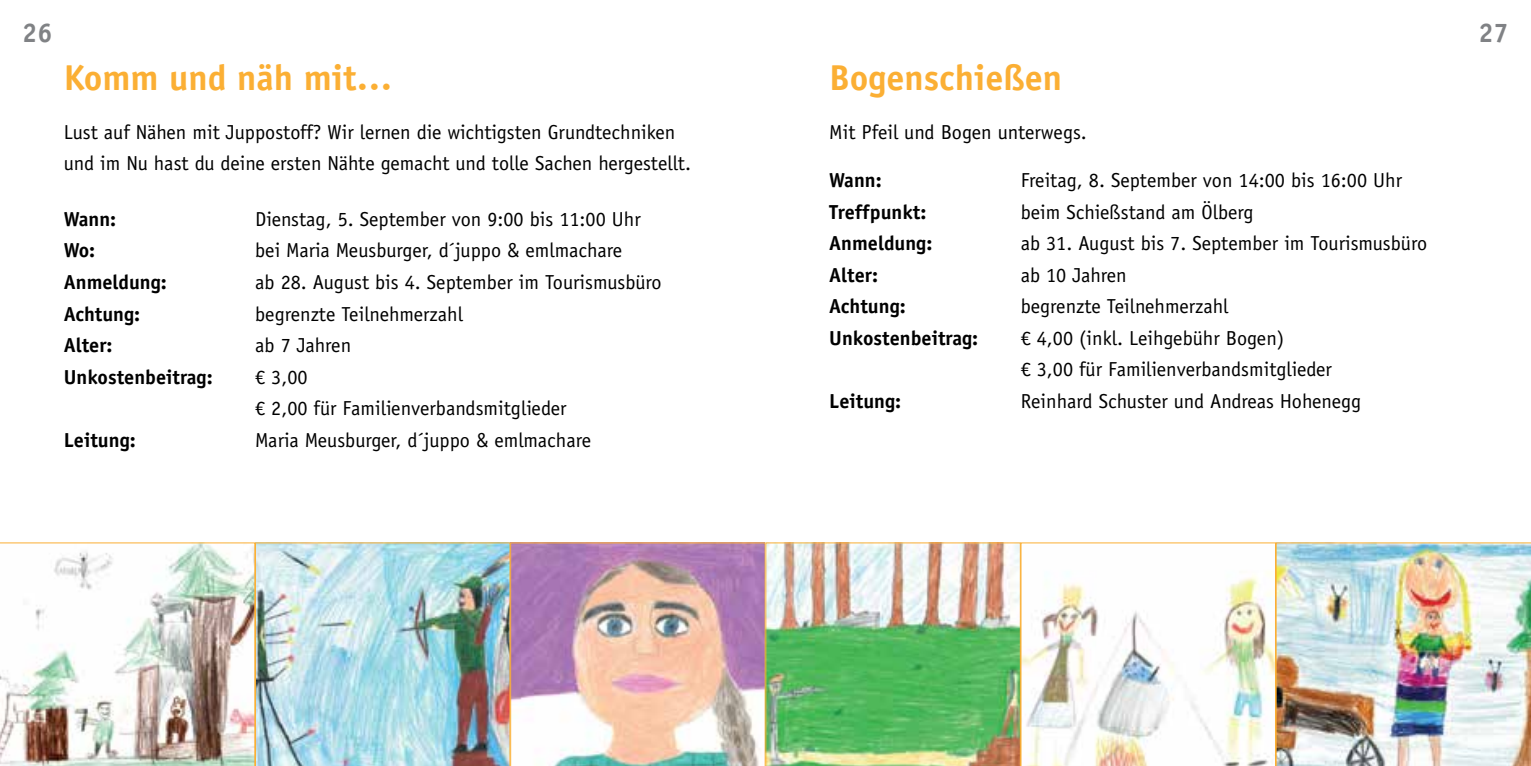
<style>
.page{position:relative;width:1531px;height:766px;background:#fff}
.page>*{position:absolute;margin:0;border:0;box-sizing:border-box;transform-origin:0 0}
.t1{font:700 36px "Officina Sans Std";color:#fbaf34}
.t2{font:700 27px "Officina Sans Std";color:#808285}
.t3{font:20.25px/31.5px "Officina Sans Std";color:#000}
.t4{font:700 20.25px "Officina Sans Std";color:#000}
</style>
<div class="page">
<img style="left:0;top:542px;width:255px;height:223px">
<img style="left:255px;top:542px;width:255px;height:223px">
<img style="left:510px;top:542px;width:255px;height:223px">
<img style="left:765px;top:542px;width:255px;height:223px">
<img style="left:1020px;top:542px;width:256px;height:223px">
<img style="left:1276px;top:542px;width:255px;height:223px">
<h2 class="t2" style="left:22px;top:16px;width:32px">26</h2>
<h2 class="t2" style="left:1478px;top:16px;width:32px">27</h2>
<h1 class="t1" style="left:64px;top:55px;width:330px">Komm und näh mit…</h1>
<p class="t3" style="left:64px;top:116px;width:629px">Lust auf Nähen mit Juppostoff? Wir lernen die wichtigsten Grundtechniken und im Nu hast du deine ersten Nähte gemacht und tolle Sachen hergestellt.</p>
<p class="t4" style="left:64px;top:206px;width:54px">Wann:</p>
<p class="t3" style="left:255px;top:203px;width:387px">Dienstag, 5. September von 9:00 bis 11:00 Uhr</p>
<p class="t4" style="left:64px;top:238px;width:33px">Wo:</p>
<p class="t3" style="left:255px;top:235px;width:369px">bei Maria Meusburger, d´juppo &amp; emlmachare</p>
<p class="t4" style="left:64px;top:269px;width:105px">Anmeldung:</p>
<p class="t3" style="left:255px;top:266px;width:408px">ab 28. August bis 4. September im Tourismusbüro</p>
<p class="t4" style="left:64px;top:301px;width:78px">Achtung:</p>
<p class="t3" style="left:255px;top:298px;width:209px">begrenzte Teilnehmerzahl</p>
<p class="t4" style="left:64px;top:332px;width:50px">Alter:</p>
<p class="t3" style="left:255px;top:329px;width:98px">ab 7 Jahren</p>
<p class="t4" style="left:64px;top:364px;width:150px">Unkostenbeitrag:</p>
<p class="t3" style="left:255px;top:361px;width:313px">€ 3,00<br>€ 2,00 für Familienverbandsmitglieder</p>
<p class="t4" style="left:64px;top:427px;width:73px">Leitung:</p>
<p class="t3" style="left:255px;top:424px;width:337px">Maria Meusburger, d´juppo &amp; emlmachare</p>
<h1 class="t1" style="left:829px;top:55px;width:234px">Bogenschießen</h1>
<p class="t3" style="left:829px;top:116px;width:259px">Mit Pfeil und Bogen unterwegs.</p>
<p class="t4" style="left:829px;top:168px;width:54px">Wann:</p>
<p class="t3" style="left:1020px;top:164px;width:383px">Freitag, 8. September von 14:00 bis 16:00 Uhr</p>
<p class="t4" style="left:829px;top:199px;width:99px">Treffpunkt:</p>
<p class="t3" style="left:1020px;top:196px;width:234px">beim Schießstand am Ölberg</p>
<p class="t4" style="left:829px;top:231px;width:105px">Anmeldung:</p>
<p class="t3" style="left:1020px;top:227px;width:408px">ab 31. August bis 7. September im Tourismusbüro</p>
<p class="t4" style="left:829px;top:262px;width:50px">Alter:</p>
<p class="t3" style="left:1020px;top:259px;width:108px">ab 10 Jahren</p>
<p class="t4" style="left:829px;top:294px;width:78px">Achtung:</p>
<p class="t3" style="left:1020px;top:291px;width:209px">begrenzte Teilnehmerzahl</p>
<p class="t4" style="left:829px;top:325px;width:150px">Unkostenbeitrag:</p>
<p class="t3" style="left:1020px;top:322px;width:313px">€ 4,00 (inkl. Leihgebühr Bogen)<br>€ 3,00 für Familienverbandsmitglieder</p>
<p class="t4" style="left:829px;top:388px;width:73px">Leitung:</p>
<p class="t3" style="left:1020px;top:385px;width:342px">Reinhard Schuster und Andreas Hohenegg</p>
</div>
